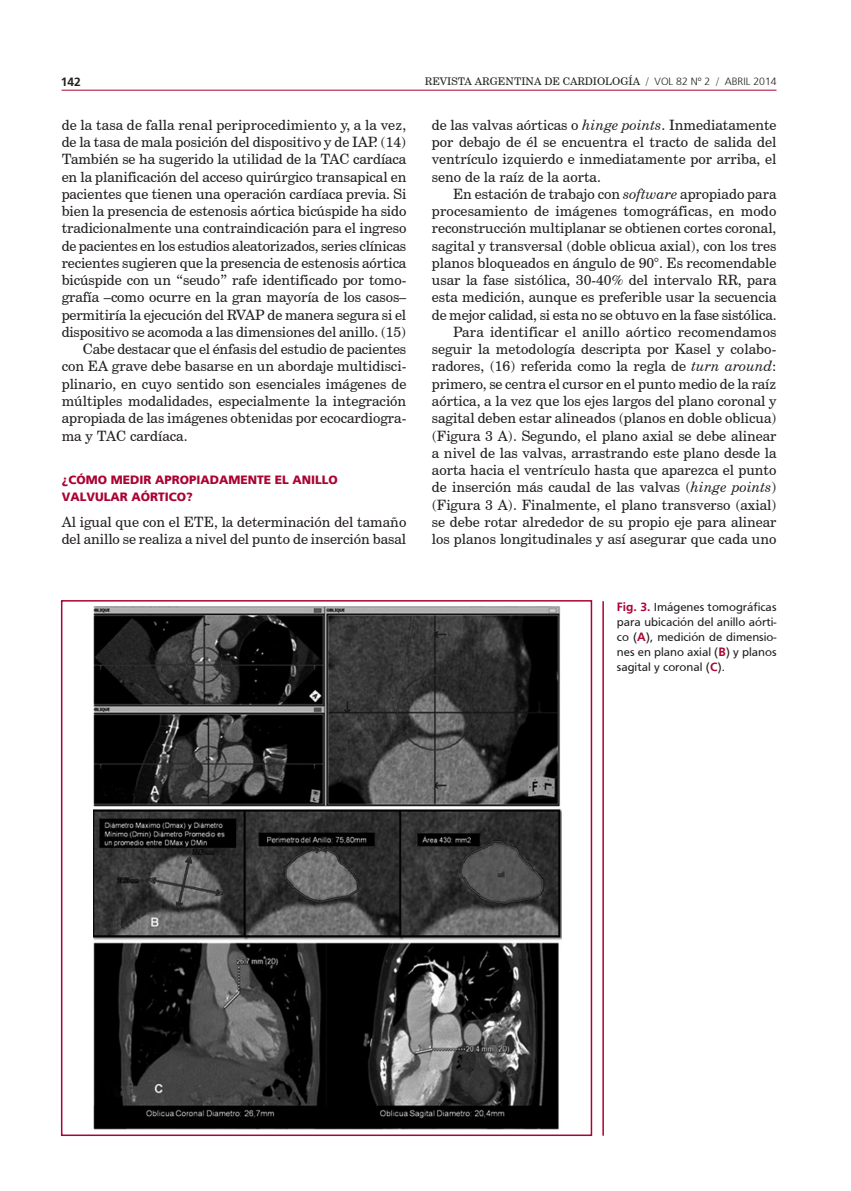
<style>
.page{position:relative;width:851px;height:1191px;background:#fff}
.page>*{position:absolute;margin:0;border:0;box-sizing:border-box;transform-origin:0 0}
.texto{font:14.25px/17.2px "Century Schoolbook BT";color:#231f20;text-align:justify}
.texto1{font:14.25px/17.2px "Century Schoolbook BT";color:#231f20}
.epigrafe_horizontal{font:12px/15px "Frutiger";color:#231f20;text-align:justify}
.subtit{font:900 12px/17.2px "Frutiger";color:#ab0333}
.t1{font:700 12px "Frutiger";color:#231f20}
.t2{font:10.5px "Century Schoolbook BT";color:#231f20}
.s1{font-family:"Frutiger";font-weight:300}
.s2{font-style:italic}
.s3{font-weight:700;color:#ab0333}
</style>
<div class="page">
<hr style="left:62px;top:90px;width:714px;height:1px;background:#ab0333">
<div style="left:61px;top:600px;width:531px;height:536px;border:2px solid #ab0333"></div>
<hr style="left:602px;top:601px;width:1px;height:534px;background:#ab0333">
<img style="left:94px;top:606px;width:467px;height:524px">
<p class="t1" style="left:61px;top:75px;width:22px">142</p>
<p class="t2" style="left:425px;top:75px;width:353px">REVISTA ARGENTINA DE CARDIOLOGÍA / <span class="s1">VOL 82 Nº 2</span> / <span class="s1">ABRIL 2014</span></p>
<p class="texto" style="left:62px;top:116px;width:346px">de la tasa de falla renal periprocedimiento y, a la vez, de la tasa de mala posición del dispositivo y de IAP. (14)<br>También se ha sugerido la utilidad de la TAC cardíaca en la planificación del acceso quirúrgico transapical en pacientes que tienen una operación cardíaca previa. Si bien la presencia de estenosis aórtica bicúspide ha sido tradicionalmente una contraindicación para el ingreso de pacientes en los estudios aleatorizados, series clínicas recientes sugieren que la presencia de estenosis aórtica bicúspide con un “seudo” rafe identificado por tomo&shy;grafía –como ocurre en la gran mayoría de los casos– permitiría la ejecución del RVAP de manera segura si el dispositivo se acomoda a las dimensiones del anillo. (15)</p>
<p class="texto" style="left:62px;top:340px;width:346px;text-indent:21px">Cabe destacar que el énfasis del estudio de pacientes con EA grave debe basarse en un abordaje multidisci&shy;plinario, en cuyo sentido son esenciales imágenes de múltiples modalidades, especialmente la integración apropiada de las imágenes obtenidas por ecocardiogra&shy;ma y TAC cardíaca.</p>
<p class="subtit" style="left:62px;top:470px;width:278px">¿CÓMO MEDIR APROPIADAMENTE EL ANILLO<br>VALVULAR AÓRTICO?</p>
<p class="texto1" style="left:62px;top:512px;width:346px">Al igual que con el ETE, la determinación del tamaño del anillo se realiza a nivel del punto de inserción basal</p>
<p class="texto1" style="left:432px;top:116px;width:346px;text-align:justify">de las valvas aórticas o <span class="s2">hinge points</span>. Inmediatamente por debajo de él se encuentra el tracto de salida del ventrículo izquierdo e inmediatamente por arriba, el seno de la raíz de la aorta.</p>
<p class="texto" style="left:432px;top:185px;width:346px;text-indent:21px">En estación de trabajo con <span class="s2">software</span> apropiado para procesamiento de imágenes tomográficas, en modo reconstrucción multiplanar se obtienen cortes coronal, sagital y transversal (doble oblicua axial), con los tres planos bloqueados en ángulo de 90°. Es recomendable usar la fase sistólica, 30-40% del intervalo RR, para esta medición, aunque es preferible usar la secuencia de mejor calidad, si esta no se obtuvo en la fase sistólica.</p>
<p class="texto" style="left:432px;top:323px;width:346px;text-indent:21px">Para identificar el anillo aórtico recomendamos seguir la metodología descripta por Kasel y colabo&shy;radores, (16) referida como la regla de <span class="s2">turn around</span>: primero, se centra el cursor en el punto medio de la raíz aórtica, a la vez que los ejes largos del plano coronal y sagital deben estar alineados (planos en doble oblicua) (Figura 3 A). Segundo, el plano axial se debe alinear a nivel de las valvas, arrastrando este plano desde la aorta hacia el ventrículo hasta que aparezca el punto de inserción más caudal de las valvas (<span class="s2">hinge points</span>) (Figura 3 A). Finalmente, el plano transverso (axial) se debe rotar alrededor de su propio eje para alinear los planos longitudinales y así asegurar que cada uno</p>
<p class="epigrafe_horizontal" style="left:617px;top:599px;width:161px"><span class="s3">Fig. 3.</span> Imágenes tomográficas para ubicación del anillo aórti&shy;co (<span class="s3">A</span>), medición de dimensio&shy;nes en plano axial (<span class="s3">B</span>) y planos sagital y coronal (<span class="s3">C</span>).</p>
</div>
